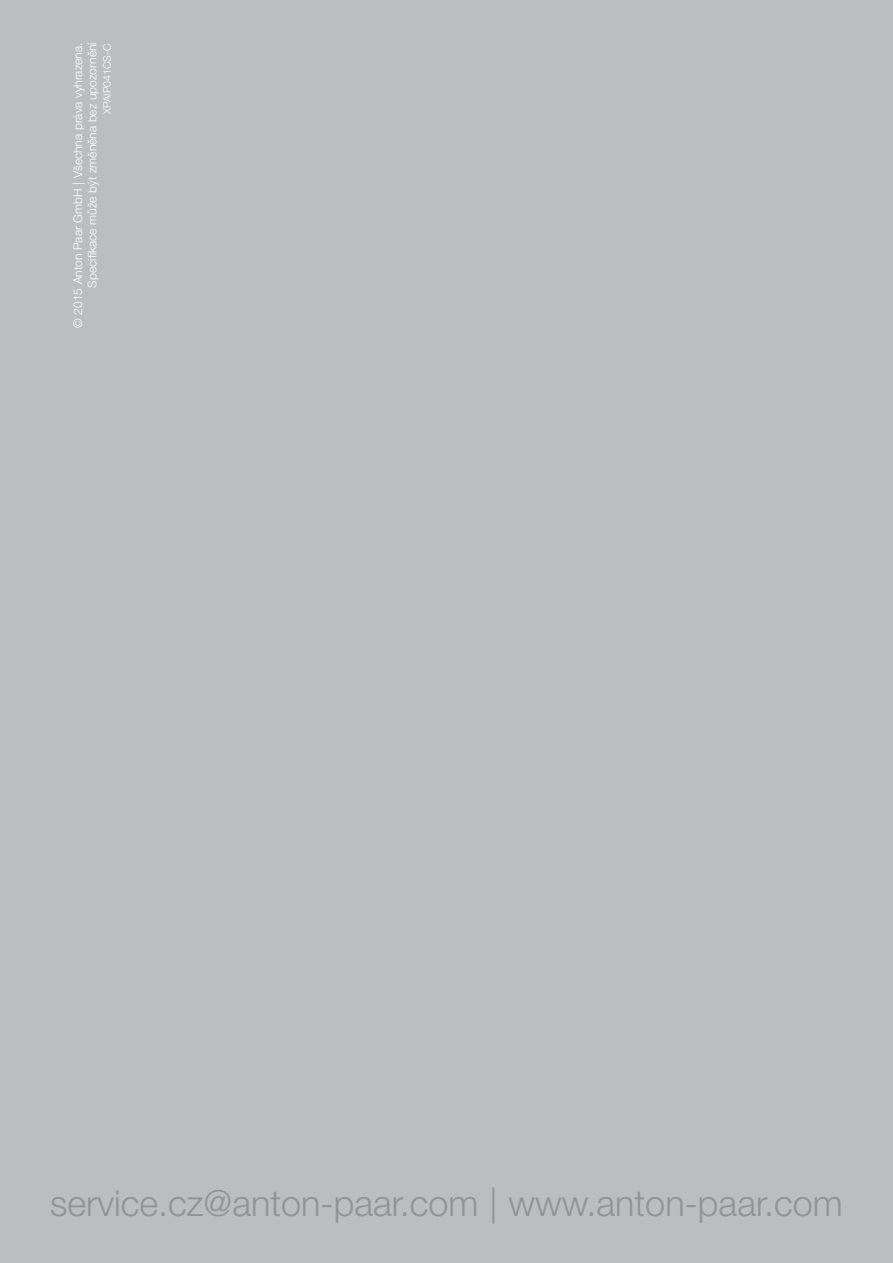
<style>
.page{position:relative;width:893px;height:1263px;background:#bcbdc0}
.page>*{position:absolute;margin:0;border:0;box-sizing:border-box;transform-origin:0 0}
.t1{font:300 36px "Helvetica Neue CE";color:#919396}
.t2{font:300 12px/14.4px "Helvetica Neue CE";color:#fff;text-align:right}
.t3{font:300 10.5px "Helvetica Neue CE";color:#fff}
</style>
<div class="page">
<hr style="left:892px;top:0;width:1px;height:1263px;background:#d2161e">
<p class="t2" style="left:71px;top:328px;width:287px;rotate:-90deg">© 2015 Anton Paar GmbH | Všechna práva vyhrazena.<br>Specifikace může být změněna bez upozornění</p>
<p class="t3" style="left:101px;top:114px;width:72px;rotate:-90deg">XPAIP041CS-C</p>
<h1 class="t1" style="left:50px;top:1181px;width:794px">service.cz@anton-paar.com | www.anton-paar.com</h1>
</div>
